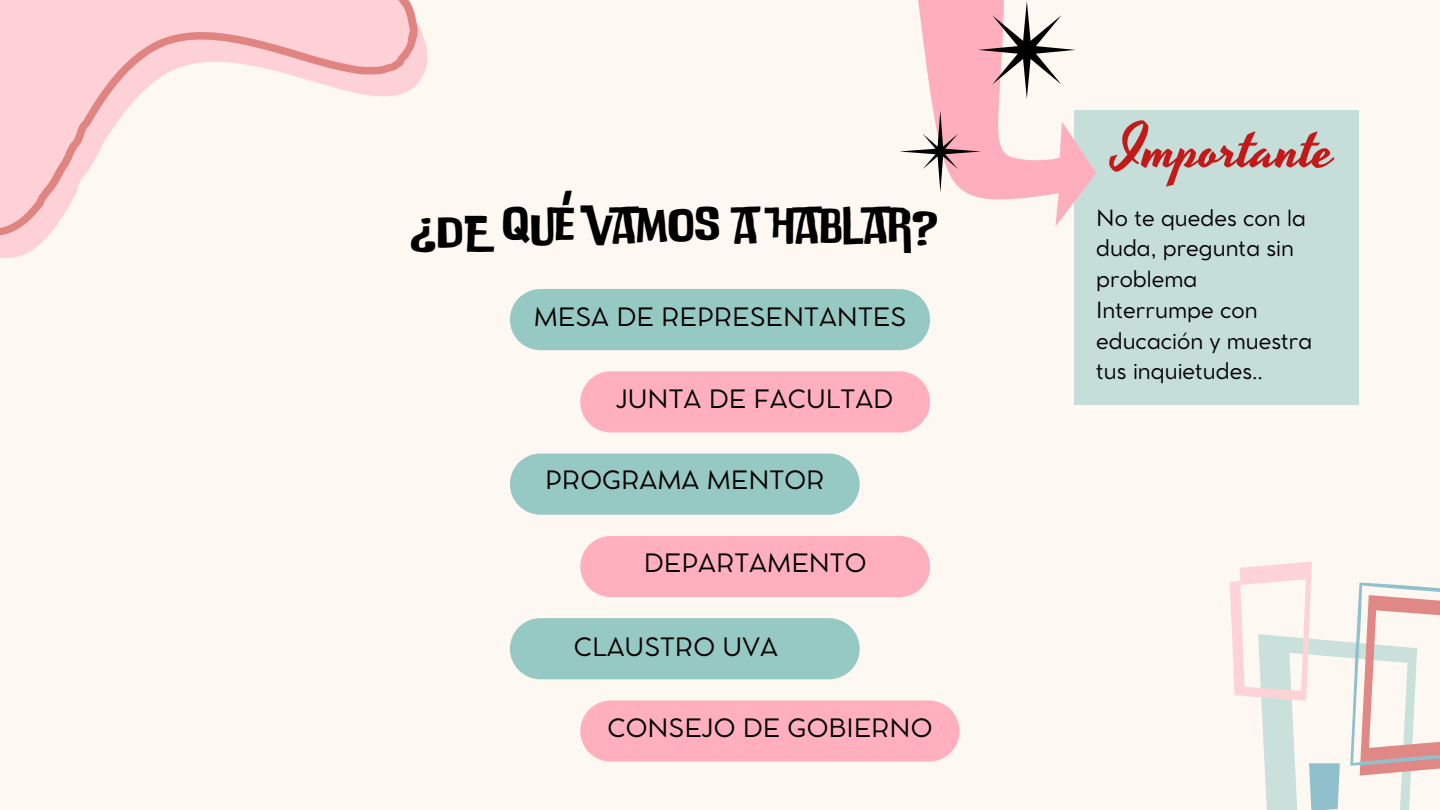
<style>
.page{position:relative;width:1440px;height:810px;background:#fdf8f2}
.page>*{position:absolute;margin:0;border:0;box-sizing:border-box;transform-origin:0 0}
.t1{font:59.6px "Yesteryear";color:#c41919}
.t2{font:48px "Do Ub Le Ba Ss";color:#000}
.t3{font:25px "Cocomat Pro";color:#000}
.t4{font:22px/30.8px "Cocomat Pro";color:#000}
</style>
<div class="page">
<svg style="left:0;top:0;width:428px;height:258px"></svg>
<svg style="left:1230px;top:561px;width:210px;height:249px"></svg>
<div style="left:510px;top:289px;width:420px;height:61px;background:#97c9c4"></div>
<svg style="left:580px;top:371px;width:350px;height:62px;background:#feb2c0"></svg>
<div style="left:510px;top:454px;width:350px;height:61px;background:#97c9c4"></div>
<div style="left:580px;top:536px;width:350px;height:61px;background:#ffafbe"></div>
<div style="left:1074px;top:110px;width:285px;height:295px;background:#c5ded9"></div>
<svg style="left:899px;top:0;width:197px;height:226px"></svg>
<div style="left:510px;top:618px;width:350px;height:61px;background:#97c9c4"></div>
<div style="left:580px;top:700px;width:379px;height:62px;background:#ffafbe"></div>
<p class="t2" style="left:410px;top:199px;width:530px">¿DE QUÉ VAMOS A HABLAR?</p>
<p class="t3" style="left:534px;top:308px;width:374px">MESA DE REPRESENTANTES</p>
<h1 class="t3" style="left:616px;top:389px;width:279px">JUNTA DE FACULTAD</h1>
<p class="t3" style="left:545px;top:471px;width:281px">PROGRAMA MENTOR</p>
<p class="t3" style="left:644px;top:554px;width:224px">DEPARTAMENTO</p>
<h3 class="t3" style="left:574px;top:637px;width:206px">CLAUSTRO UVA</h3>
<h3 class="t3" style="left:607px;top:719px;width:327px">CONSEJO DE GOBIERNO</h3>
<h2 class="t1" style="left:1115px;top:108px;width:221px">Importante</h2>
<h3 class="t4" style="left:1096px;top:204px;width:211px">No te quedes con la duda, pregunta sin problema</h3>
<h3 class="t4" style="left:1096px;top:296px;width:218px">Interrumpe con educación y muestra tus inquietudes..</h3>
</div>
